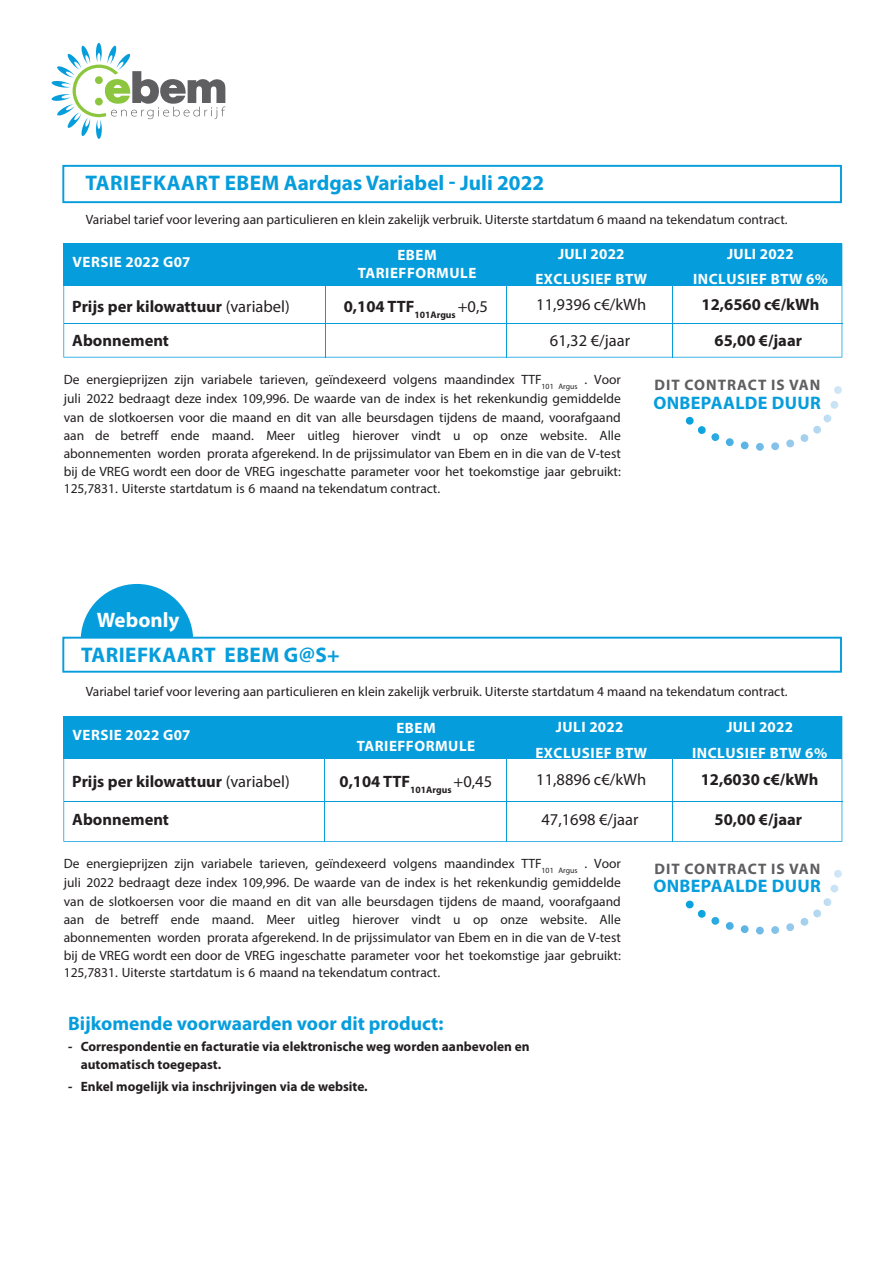
<style>
.page{position:relative;width:893px;height:1263px;background:#fff}
.page>*{position:absolute;margin:0;border:0;box-sizing:border-box;transform-origin:0 0}
.t1{font:700 21.15px "Myriad Pro";color:#069ddc}
.t2{font:700 21.15px "Myriad Pro";letter-spacing:.02em;color:#069ddc}
.t3{font:700 21px "Myriad Pro";color:#fff}
.t4{font:700 19.5px "Myriad Pro";color:#069ddc}
.t5{font:700 18.15px "Myriad Pro";letter-spacing:.02em;color:#069ddc}
.t6{font:700 16.5px/34px "Myriad Pro";color:#231f20}
.t7{font:16.5px/36.2px "Myriad Pro";color:#231f20;text-align:center}
.t8{font:700 15.3px "Myriad Pro";letter-spacing:.065em;color:#5f5f62}
.t9{font:700 15px/18px "Myriad Pro";letter-spacing:.035em;color:#fff;text-align:center}
.t10{font:13.5px/18.1px "Myriad Pro";color:#231f20;text-align:justify}
.t11{font:700 13.5px/18px "Myriad Pro";color:#231f20}
.s1{font-weight:400}
</style>
<div class="page">
<svg style="left:63px;top:716px;width:779px;height:126px"></svg>
<div style="left:64px;top:716px;width:778px;height:43px;background:#069ddc"></div>
<hr style="left:324px;top:751px;width:1px;height:91px;background:#069ddc">
<hr style="left:672px;top:751px;width:1px;height:91px;background:#069ddc">
<hr style="left:506px;top:751px;width:1px;height:91px;background:#069ddc">
<hr style="left:64px;top:801px;width:778px;height:1px;background:#069ddc">
<svg style="left:52px;top:43px;width:173px;height:96px"></svg>
<div style="left:95px;top:76px;width:8px;height:8px;background:#8bc63e;border-radius:50%"></div>
<div style="left:95px;top:98px;width:8px;height:7px;background:#8bc63e;border-radius:50%"></div>
<svg style="left:62px;top:584px;width:780px;height:89px"></svg>
<svg style="left:686px;top:870px;width:156px;height:64px"></svg>
<svg style="left:63px;top:243px;width:779px;height:115px"></svg>
<div style="left:64px;top:243px;width:778px;height:43px;background:#069ddc"></div>
<svg style="left:62px;top:165px;width:780px;height:38px"></svg>
<hr style="left:325px;top:279px;width:1px;height:79px;background:#069ddc">
<hr style="left:672px;top:279px;width:1px;height:79px;background:#069ddc">
<hr style="left:506px;top:279px;width:1px;height:79px;background:#069ddc">
<svg style="left:686px;top:386px;width:156px;height:65px"></svg>
<hr style="left:64px;top:324px;width:778px;height:1px;background:#069ddc">
<h1 class="t1" style="left:85px;top:169px;width:460px">TARIEFKAART EBEM Aardgas Variabel - Juli 2022</h1>
<p class="t10" style="left:86px;top:211px;width:703px">Variabel tarief voor levering aan particulieren en klein zakelijk verbruik. Uiterste startdatum 6 maand na tekendatum contract.</p>
<p class="t9" style="left:72px;top:253px;width:120px">VERSIE 2022 G07</p>
<p class="t9" style="left:358px;top:245px;width:120px">EBEM<br>TARIEFFORMULE</p>
<p class="t6" style="left:72px;top:289px;width:219px">Prijs per kilowattuur <span class="s1">(variabel)<br></span>Abonnement</p>
<p class="t6" style="left:344px;top:289px;width:146px">0,104 TTF<sub>101Argus</sub> <span class="s1">+0,5</span></p>
<p class="t9" style="left:535px;top:242px;width:113px;line-height:24.5px">JULI 2022<br>EXCLUSIEF BTW</p>
<p class="t7" style="left:536px;top:286px;width:112px">11,9396 c€/kWh<br>61,32 €/jaar</p>
<p class="t9" style="left:693px;top:241px;width:137px;line-height:25.2px">JULI 2022<br>INCLUSIEF BTW 6%</p>
<p class="t6" style="left:702px;top:286px;width:119px;line-height:36.3px;text-align:center">12,6560 c€/kWh<br>65,00 €/jaar</p>
<p class="t10" style="left:64px;top:371px;width:559px">De energieprijzen zijn variabele tarieven, geïndexeerd volgens maandindex TTF<sub>101</sub> <sub>Argus</sub> . Voor juli 2022 bedraagt deze index 109,996. De waarde van de index is het rekenkundig gemiddelde van de slotkoersen voor die maand en dit van alle beursdagen tijdens de maand, voorafgaand aan de betreff ende maand. Meer uitleg hierover vindt u op onze website. Alle abonnementen worden prorata afgerekend. In de prijssimulator van Ebem en in die van de V-test bij de VREG wordt een door de VREG ingeschatte parameter voor het toekomstige jaar gebruikt:<br>125,7831. Uiterste startdatum is 6 maand na tekendatum contract.</p>
<p class="t8" style="left:655px;top:375px;width:167px">DIT CONTRACT IS VAN</p>
<h3 class="t5" style="left:653px;top:391px;width:169px">ONBEPAALDE DUUR</h3>
<h2 class="t3" style="left:97px;top:606px;width:84px">Webonly</h2>
<h1 class="t2" style="left:81px;top:641px;width:260px">TARIEFKAART EBEM G@S+</h1>
<p class="t10" style="left:86px;top:682px;width:703px">Variabel tarief voor levering aan particulieren en klein zakelijk verbruik. Uiterste startdatum 4 maand na tekendatum contract.</p>
<p class="t9" style="left:72px;top:725px;width:120px">VERSIE 2022 G07</p>
<p class="t6" style="left:72px;top:764px;width:219px">Prijs per kilowattuur <span class="s1">(variabel)</span></p>
<p class="t6" style="left:72px;top:802px;width:98px">Abonnement</p>
<p class="t9" style="left:357px;top:718px;width:120px">EBEM<br>TARIEFFORMULE</p>
<p class="t6" style="left:340px;top:764px;width:154px">0,104 TTF<sub>101Argus</sub> <span class="s1">+0,45</span></p>
<p class="t9" style="left:535px;top:714px;width:113px;line-height:25.5px">JULI 2022<br>EXCLUSIEF BTW</p>
<p class="t7" style="left:536px;top:761px;width:112px">11,8896 c€/kWh</p>
<p class="t7" style="left:541px;top:802px;width:99px">47,1698 €/jaar</p>
<p class="t9" style="left:692px;top:714px;width:137px;line-height:26.1px">JULI 2022<br>INCLUSIEF BTW 6%</p>
<p class="t6" style="left:701px;top:762px;width:119px">12,6030 c€/kWh</p>
<p class="t6" style="left:715px;top:802px;width:89px">50,00 €/jaar</p>
<p class="t10" style="left:64px;top:854px;width:559px">De energieprijzen zijn variabele tarieven, geïndexeerd volgens maandindex TTF<sub>101</sub> <sub>Argus</sub> . Voor juli 2022 bedraagt deze index 109,996. De waarde van de index is het rekenkundig gemiddelde van de slotkoersen voor die maand en dit van alle beursdagen tijdens de maand, voorafgaand aan de betreff ende maand. Meer uitleg hierover vindt u op onze website. Alle abonnementen worden prorata afgerekend. In de prijssimulator van Ebem en in die van de V-test bij de VREG wordt een door de VREG ingeschatte parameter voor het toekomstige jaar gebruikt:<br>125,7831. Uiterste startdatum is 6 maand na tekendatum contract.</p>
<h3 class="t4" style="left:68px;top:1010px;width:377px">Bijkomende voorwaarden voor dit product:</h3>
<p class="t11" style="left:81px;top:1037px;width:450px;text-indent:-13px">- Correspondentie en facturatie via elektronische weg worden aanbevolen en automatisch toegepast.</p>
<p class="t11" style="left:68px;top:1076px;width:301px">- Enkel mogelijk via inschrijvingen via de website.</p>
<p class="t8" style="left:655px;top:858px;width:167px">DIT CONTRACT IS VAN</p>
<h3 class="t5" style="left:653px;top:874px;width:169px">ONBEPAALDE DUUR</h3>
</div>
